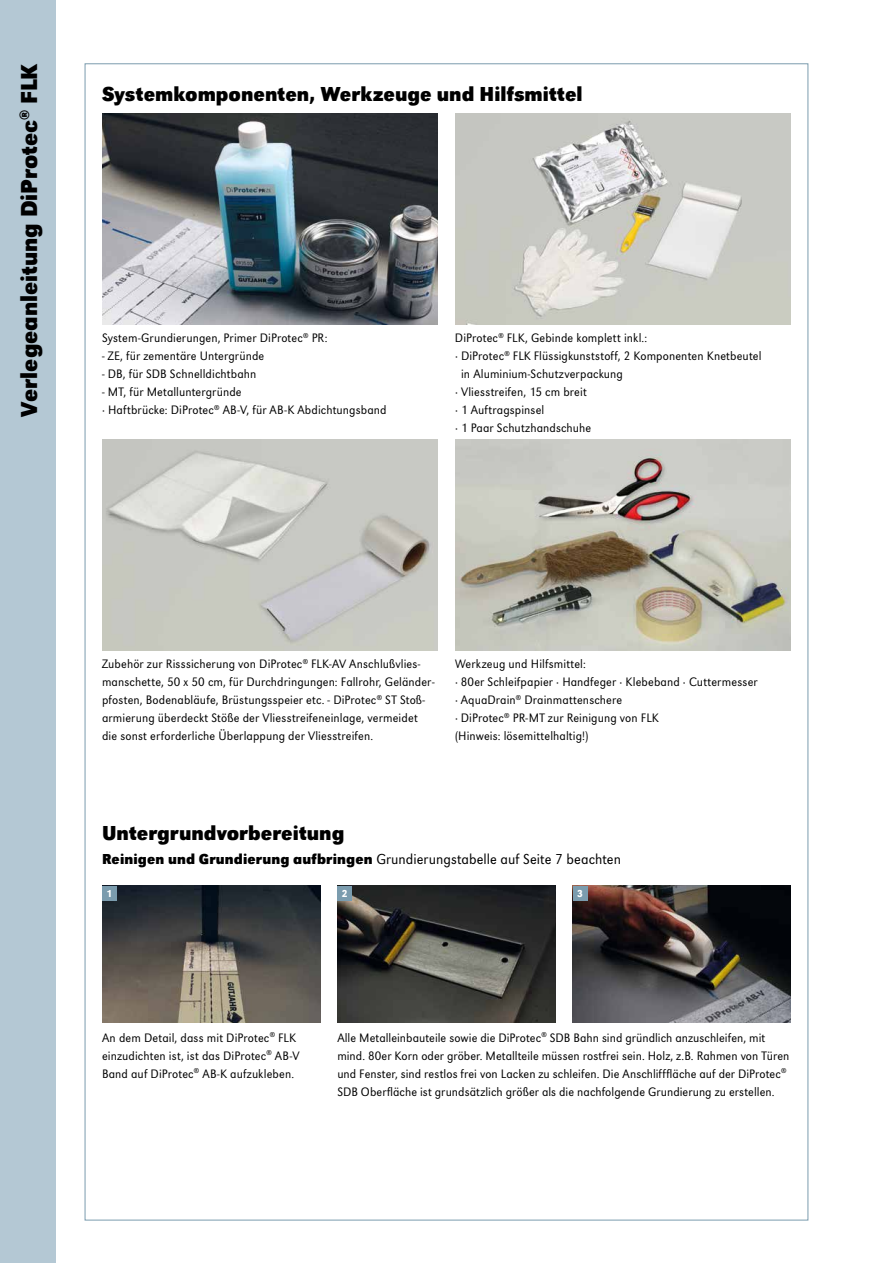
<style>
.page{position:relative;width:893px;height:1263px;background:#fff}
.page>*{position:absolute;margin:0;border:0;box-sizing:border-box;transform-origin:0 0}
.t1{font:700 24px "URW Grotesk Nar";color:#000}
.t2{font:700 21px "URW Grotesk Nar";color:#000}
.t3{font:300 15px "URW Grotesk Nar";letter-spacing:.005em;color:#000}
.t4{font:300 12.75px/18px "URW Grotesk Nar";letter-spacing:.01em;color:#000}
.t5{font:500 10.5px "URW Grotesk Nar";color:#fff}
.s1{font-weight:700}
</style>
<div class="page">
<div style="left:0;top:0;width:55px;height:1263px;background:#b4c8d4"></div>
<img style="left:102px;top:114px;width:335px;height:210px">
<img style="left:456px;top:114px;width:335px;height:210px">
<img style="left:456px;top:440px;width:335px;height:210px">
<img style="left:102px;top:440px;width:335px;height:210px">
<img style="left:102px;top:885px;width:218px;height:137px">
<img style="left:573px;top:885px;width:218px;height:137px">
<div style="left:102px;top:886px;width:15px;height:14px;background:#7b9cae"></div>
<img style="left:337px;top:885px;width:219px;height:137px">
<div style="left:337px;top:886px;width:15px;height:14px;background:#7b9cae"></div>
<div style="left:573px;top:886px;width:14px;height:14px;background:#7b9cae"></div>
<h1 class="t1" style="left:15px;top:417px;width:355px;rotate:-90deg">Verlegeanleitung DiProtec<sup>®</sup> FLK</h1>
<h2 class="t2" style="left:102px;top:82px;width:482px">Systemkomponenten, Werkzeuge und Hilfsmittel</h2>
<p class="t4" style="left:102px;top:329px;width:227px">System-Grundierungen, Primer DiProtec<sup>®</sup> PR:</p>
<p class="t4" style="left:102px;top:347px;width:164px">- ZE, für zementäre Untergründe</p>
<p class="t4" style="left:102px;top:365px;width:156px">- DB, für SDB Schnelldichtbahn</p>
<p class="t4" style="left:102px;top:383px;width:286px">- MT, für Metalluntergründe<br>· Haftbrücke: DiProtec<sup>®</sup> AB-V, für AB-K Abdichtungsband</p>
<p class="t4" style="left:455px;top:329px;width:194px">DiProtec<sup>®</sup> FLK, Gebinde komplett inkl.:</p>
<p class="t4" style="left:455px;top:347px;width:308px">· DiProtec<sup>®</sup> FLK Flüssigkunststoff, 2 Komponenten Knetbeutel</p>
<p class="t4" style="left:461px;top:365px;width:163px">in Aluminium-Schutzverpackung</p>
<p class="t4" style="left:455px;top:383px;width:133px">· Vliesstreifen, 15 cm breit</p>
<p class="t4" style="left:455px;top:401px;width:91px">· 1 Auftragspinsel</p>
<p class="t4" style="left:455px;top:419px;width:138px">· 1 Paar Schutzhandschuhe</p>
<p class="t4" style="left:102px;top:655px;width:334px">Zubehör zur Risssicherung von DiProtec<sup>®</sup> FLK-AV Anschlußvlies&shy;manschette, 50 x 50 cm, für Durchdringungen: Fallrohr, Geländer&shy;pfosten, Bodenabläufe, Brüstungsspeier etc. - DiProtec<sup>®</sup> ST Stoß&shy;armierung überdeckt Stöße der Vliesstreifeneinlage, vermeidet die sonst erforderliche Überlappung der Vliesstreifen.</p>
<p class="t4" style="left:455px;top:655px;width:304px">Werkzeug und Hilfsmittel:<br>· 80er Schleifpapier · Handfeger · Klebeband · Cuttermesser · AquaDrain<sup>®</sup> Drainmattenschere<br>· DiProtec<sup>®</sup> PR-MT zur Reinigung von FLK<br>(Hinweis: lösemittelhaltig!)</p>
<h2 class="t2" style="left:102px;top:820px;width:244px">Untergrundvorbereitung</h2>
<p class="t3" style="left:102px;top:850px;width:520px"><span class="s1">Reinigen und Grundierung aufbringen</span> Grundierungstabelle auf Seite 7 beachten</p>
<p class="t5" style="left:107px;top:887px;width:7px">1</p>
<p class="t5" style="left:342px;top:887px;width:7px">2</p>
<p class="t5" style="left:577px;top:887px;width:7px">3</p>
<p class="t4" style="left:102px;top:1028px;width:199px">An dem Detail, dass mit DiProtec<sup>®</sup> FLK einzudichten ist, ist das DiProtec<sup>®</sup> AB-V<br>Band auf DiProtec<sup>®</sup> AB-K aufzukleben.</p>
<p class="t4" style="left:337px;top:1028px;width:454px">Alle Metalleinbauteile sowie die DiProtec<sup>®</sup> SDB Bahn sind gründlich anzuschleifen, mit mind. 80er Korn oder gröber. Metallteile müssen rostfrei sein. Holz, z.B. Rahmen von Türen und Fenster, sind restlos frei von Lacken zu schleifen. Die Anschlifffläche auf der DiProtec<sup>® </sup>SDB Oberfläche ist grundsätzlich größer als die nachfolgende Grundierung zu erstellen.</p>
</div>
